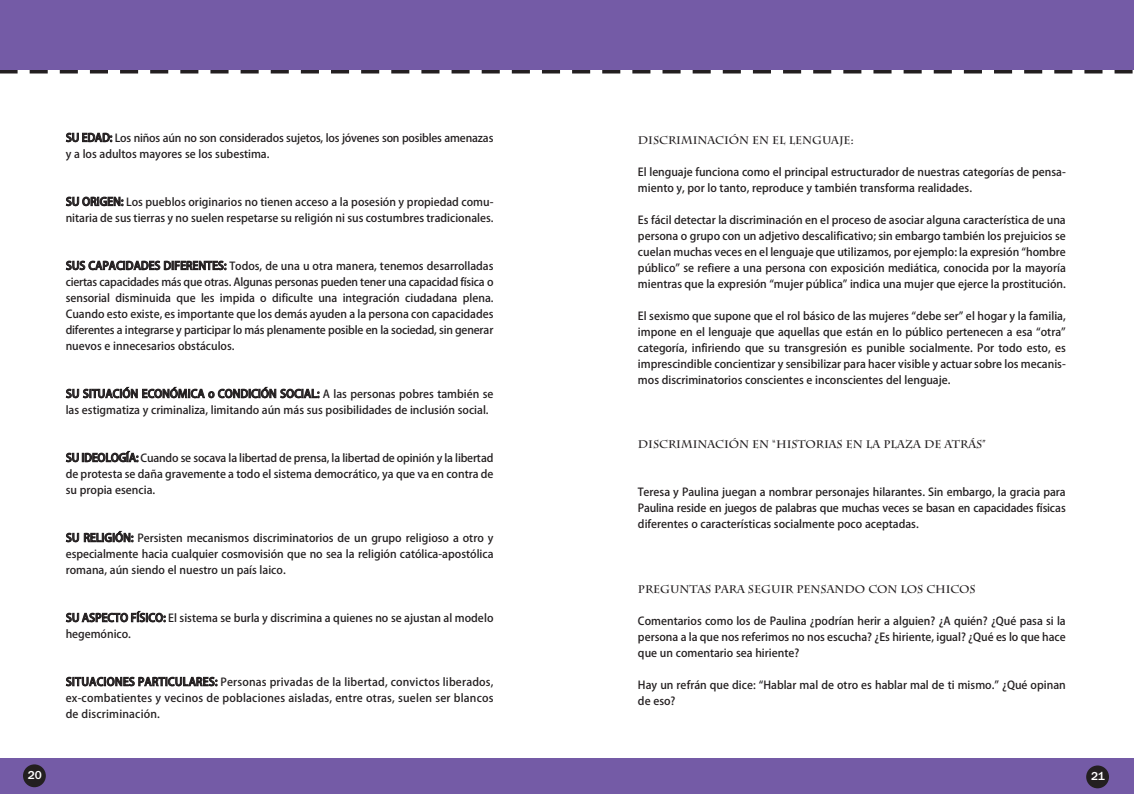
<style>
.page{position:relative;width:1134px;height:794px;background:#fff}
.page>*{position:absolute;margin:0;border:0;box-sizing:border-box;transform-origin:0 0}
.t1{font:500 12px "Franklin Gothic";color:#fff}
.t2{font:500 11px/16px "Koz Go Pro";color:#231f20;text-align:justify}
.t3{font:700 11px "Charlemagne Std";color:#231f20}
</style>
<div class="page">
<div style="left:0;top:758px;width:1134px;height:36px;background:#745ba6"></div>
<div style="left:23px;top:764px;width:23px;height:23px;background:#231f20;border-radius:50%"></div>
<div style="left:1086px;top:765px;width:23px;height:23px;background:#231f20;border-radius:50%"></div>
<svg style="left:18px;top:69px;width:1096px;height:4px"></svg>
<svg style="left:0;top:69px;width:18px;height:4px"></svg>
<svg style="left:1114px;top:69px;width:18px;height:4px"></svg>
<div style="left:0;top:0;width:1134px;height:69px;background:#745ba6"></div>
<p class="t2" style="left:66px;top:130px;width:429px">SU EDAD: Los niños aún no son considerados sujetos, los jóvenes son posibles amenazas y a los adultos mayores se los subestima.</p>
<p class="t2" style="left:66px;top:194px;width:429px">SU ORIGEN: Los pueblos originarios no tienen acceso a la posesión y propiedad comu&shy;nitaria de sus tierras y no suelen respetarse su religión ni sus costumbres tradicionales.</p>
<p class="t2" style="left:66px;top:258px;width:429px">SUS CAPACIDADES DIFERENTES: Todos, de una u otra manera, tenemos desarrolladas ciertas capacidades más que otras. Algunas personas pueden tener una capacidad física o sensorial disminuida que les impida o dificulte una integración ciudadana plena.<br>Cuando esto existe, es importante que los demás ayuden a la persona con capacidades diferentes a integrarse y participar lo más plenamente posible en la sociedad, sin generar nuevos e innecesarios obstáculos.</p>
<p class="t2" style="left:66px;top:386px;width:429px">SU SITUACIóN ECONóMICA o CONDICIóN SOCIAL: A las personas pobres también se las estigmatiza y criminaliza, limitando aún más sus posibilidades de inclusión social.</p>
<p class="t2" style="left:66px;top:450px;width:429px">SU IDEOLOGÍA: Cuando se socava la libertad de prensa, la libertad de opinión y la libertad de protesta se daña gravemente a todo el sistema democrático, ya que va en contra de su propia esencia.</p>
<p class="t2" style="left:66px;top:530px;width:429px">SU RELIGIóN: Persisten mecanismos discriminatorios de un grupo religioso a otro y especialmente hacia cualquier cosmovisión que no sea la religión católica-apostólica romana, aún siendo el nuestro un país laico.</p>
<p class="t2" style="left:66px;top:610px;width:429px">SU ASPECTO FÍSICO: El sistema se burla y discrimina a quienes no se ajustan al modelo hegemónico.</p>
<p class="t2" style="left:66px;top:674px;width:429px">SITUACIONES PARTICULARES: Personas privadas de la libertad, convictos liberados, ex-combatientes y vecinos de poblaciones aisladas, entre otras, suelen ser blancos de discriminación.</p>
<p class="t3" style="left:638px;top:134px;width:218px">DISCRIMINACIÓN EN EL LENGUAJE:</p>
<p class="t2" style="left:638px;top:165px;width:429px">El lenguaje funciona como el principal estructurador de nuestras categorías de pensa&shy;miento y, por lo tanto, reproduce y también transforma realidades.</p>
<p class="t2" style="left:638px;top:213px;width:429px">Es fácil detectar la discriminación en el proceso de asociar alguna característica de una persona o grupo con un adjetivo descalificativo; sin embargo también los prejuicios se cuelan muchas veces en el lenguaje que utilizamos, por ejemplo: la expresión “hombre público” se refiere a una persona con exposición mediática, conocida por la mayoría mientras que la expresión “mujer pública” indica una mujer que ejerce la prostitución.</p>
<p class="t2" style="left:638px;top:309px;width:429px">El sexismo que supone que el rol básico de las mujeres “debe ser” el hogar y la familia, impone en el lenguaje que aquellas que están en lo público pertenecen a esa “otra” categoría, infiriendo que su transgresión es punible socialmente. Por todo esto, es imprescindible concientizar y sensibilizar para hacer visible y actuar sobre los mecanis&shy;mos discriminatorios conscientes e inconscientes del lenguaje.</p>
<p class="t3" style="left:638px;top:438px;width:349px">DISCRIMINACIÓN EN “HISTORIAS EN LA PLAZA DE ATRÁS”</p>
<p class="t2" style="left:638px;top:485px;width:429px">Teresa y Paulina juegan a nombrar personajes hilarantes. Sin embargo, la gracia para Paulina reside en juegos de palabras que muchas veces se basan en capacidades físicas diferentes o características socialmente poco aceptadas.</p>
<p class="t3" style="left:638px;top:582px;width:339px">PREGUNTAS PARA SEGUIR PENSANDO CON LOS CHICOS</p>
<p class="t2" style="left:638px;top:613px;width:429px">Comentarios como los de Paulina ¿podrían herir a alguien? ¿A quién? ¿Qué pasa si la persona a la que nos referimos no nos escucha? ¿Es hiriente, igual? ¿Qué es lo que hace que un comentario sea hiriente?</p>
<p class="t2" style="left:638px;top:677px;width:429px">Hay un refrán que dice: “Hablar mal de otro es hablar mal de ti mismo.” ¿Qué opinan de eso?</p>
<p class="t1" style="left:28px;top:768px;width:16px">20</p>
<p class="t1" style="left:1091px;top:769px;width:15px">21</p>
</div>
